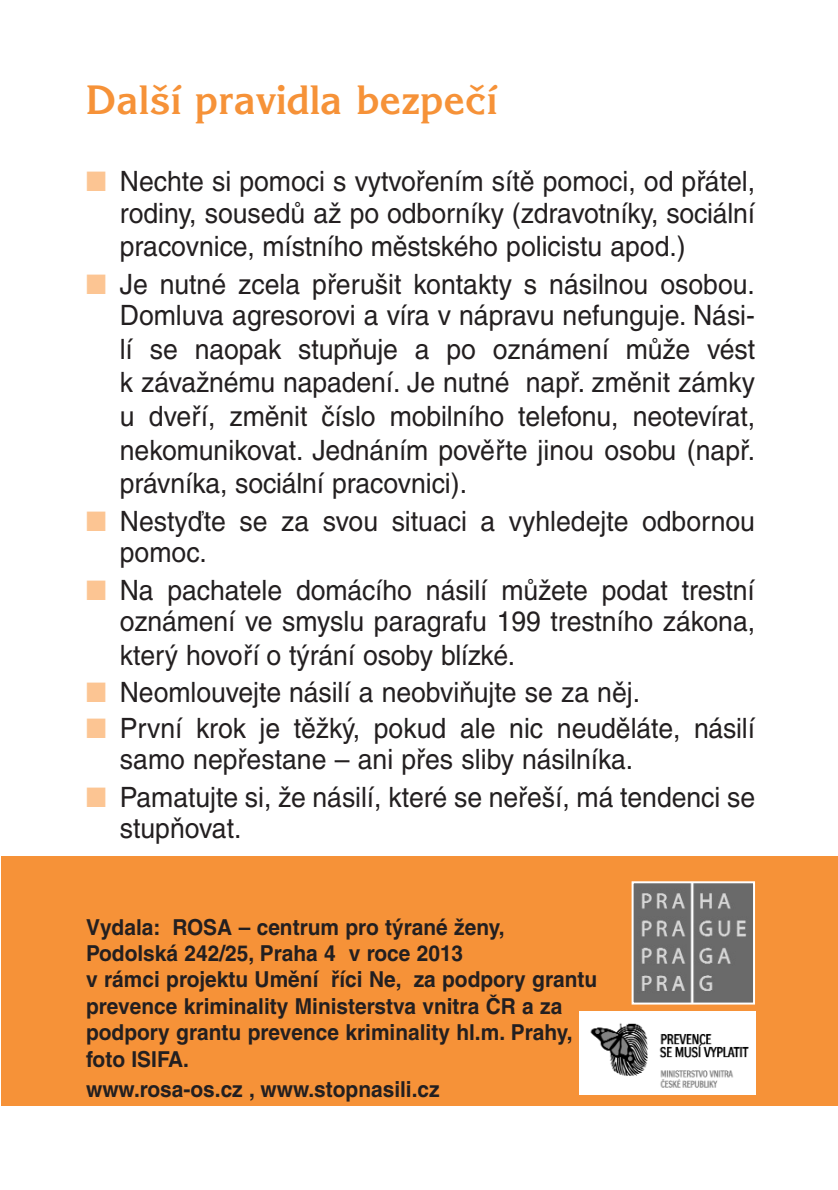
<style>
.page{position:relative;width:838px;height:1190px;background:#fff}
.page>*{position:absolute;margin:0;border:0;box-sizing:border-box;transform-origin:0 0}
.t1{font:700 40px "Korinna CE";color:#f69238}
.t2{font:28px/33.2px "Helvetica CE";color:#231f20;text-align:justify;scale:.95 1}
.t3{font:700 22px/26.4px "Helvetica CE";color:#231f20;scale:.95 1}
.s1{color:#fcc593}
</style>
<div class="page">
<div style="left:1px;top:856px;width:837px;height:250px;background:#f69238"></div>
<img style="left:635px;top:884px;width:117px;height:118px">
<div style="left:632px;top:881px;width:123px;height:124px;border:2px solid #fff"></div>
<img style="left:579px;top:1011px;width:176px;height:83px">
<h1 class="t1" style="left:86px;top:85px;width:413px">Další pravidla bezpečí</h1>
<p class="t2" style="left:120px;top:167px;width:670px;line-height:32.6px;text-indent:-34px"><span class="s1">■</span> Nechte si pomoci s vytvořením sítě pomoci, od přátel, rodiny, sousedů až po odborníky (zdravotníky, sociální pracovnice, místního městského policistu apod.)</p>
<p class="t2" style="left:120px;top:269px;width:670px;text-indent:-34px"><span class="s1">■</span> Je nutné zcela přerušit kontakty s násilnou osobou.<br>Domluva agresorovi a víra v nápravu nefunguje. Nási&shy;lí se naopak stupňuje a po oznámení může vést k závažnému napadení. Je nutné např. změnit zámky u dveří, změnit číslo mobilního telefonu, neotevírat, nekomunikovat. Jednáním pověřte jinou osobu (např. právníka, sociální pracovnici).</p>
<p class="t2" style="left:120px;top:507px;width:670px;line-height:31.4px;text-indent:-34px"><span class="s1">■</span> Nestyďte se za svou situaci a vyhledejte odbornou pomoc.</p>
<p class="t2" style="left:120px;top:576px;width:670px;line-height:32.6px;text-indent:-34px"><span class="s1">■</span> Na pachatele domácího násilí můžete podat trestní oznámení ve smyslu paragrafu 199 trestního zákona, který hovoří o týrání osoby blízké.</p>
<p class="t2" style="left:86px;top:678px;width:585px"><span class="s1">■</span> Neomlouvejte násilí a neobviňujte se za něj.</p>
<p class="t2" style="left:120px;top:714px;width:670px;line-height:31.4px;text-indent:-34px"><span class="s1">■</span> První krok je těžký, pokud ale nic neuděláte, násilí samo nepřestane – ani přes sliby násilníka.</p>
<p class="t2" style="left:120px;top:783px;width:670px;line-height:31.4px;text-indent:-34px"><span class="s1">■</span> Pamatujte si, že násilí, které se neřeší, má tendenci se stupňovat.</p>
<p class="t3" style="left:86px;top:915px;width:540px">Vydala: ROSA – centrum pro týrané ženy, Podolská 242/25, Praha 4 v roce 2013<br>v rámci projektu Umění říci Ne, za podpory grantu prevence kriminality Ministerstva vnitra ČR a za podpory grantu prevence kriminality hl.m. Prahy, foto ISIFA.</p>
<p class="t3" style="left:86px;top:1078px;width:374px">www.rosa-os.cz , www.stopnasili.cz</p>
</div>
